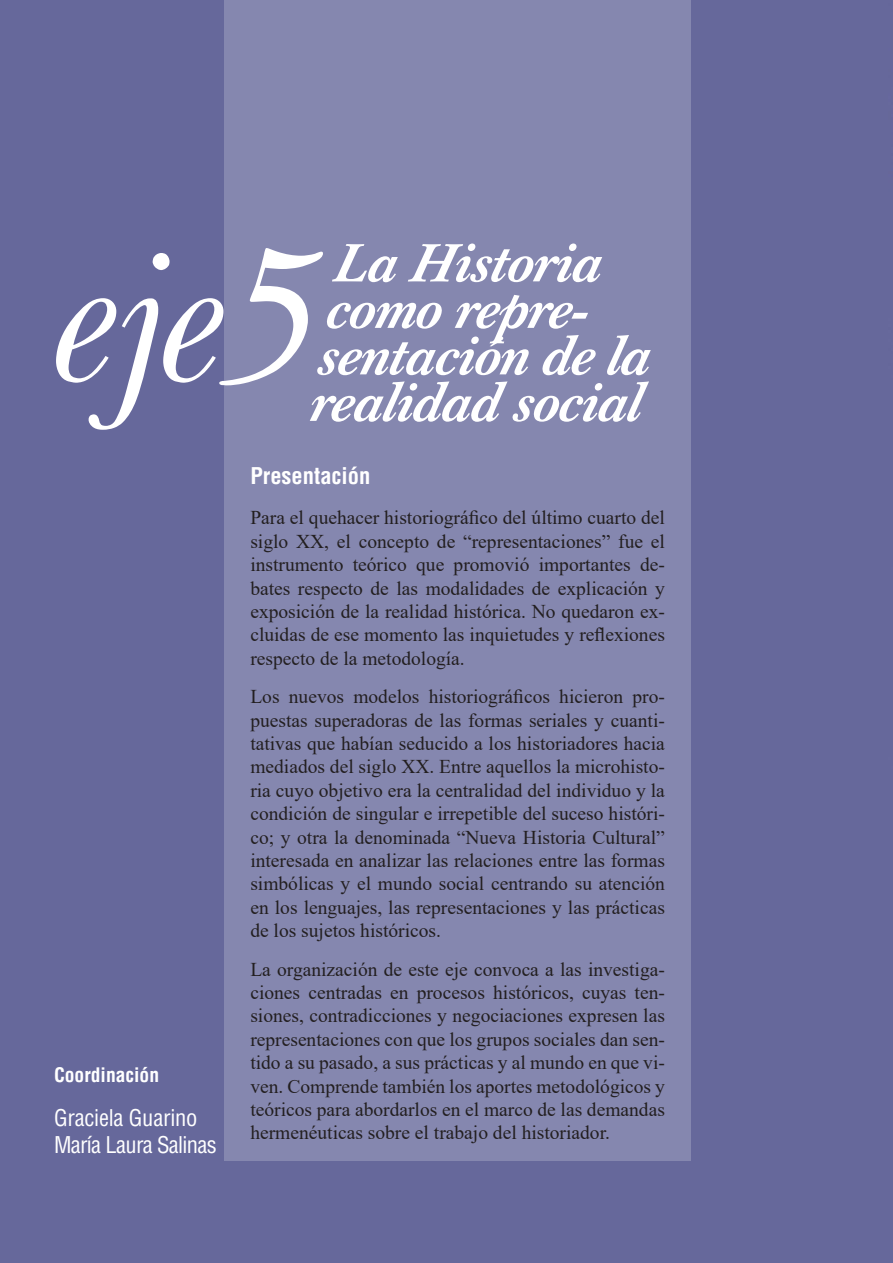
<style>
.page{position:relative;width:893px;height:1263px;background:#66689b}
.page>*{position:absolute;margin:0;border:0;box-sizing:border-box;transform-origin:0 0}
.t1{font:italic 300 225px "Baskerville";color:#fff}
.t2{font:italic 300 208.5px "Baskerville";color:#fff}
.t3{font:italic 700 55.5px/46.5px "Baskerville BT";color:#fff}
.t4{font:condensed 22.5px "Helvetica LT Std";letter-spacing:-.03em;color:#fff}
.t5{font:condensed 22.5px "Helvetica LT Std";letter-spacing:-.01em;color:#fff}
.t6{font:700 condensed 22.5px "Helvetica LT Std";color:#fff}
.t7{font:19.5px/23.4px "Times New Roman";color:#231f20;text-align:justify}
.t8{font:700 condensed 19.5px "Helvetica LT Std";color:#fff}
</style>
<div class="page">
<div style="left:224px;top:0;width:467px;height:1161px;background:#8587af"></div>
<p class="t3" style="left:309px;top:240px;width:355px;text-indent:25px">La Historia comorepre&shy;sentación dela realidad social</p>
<p class="t1" style="left:220px;top:204px;width:106px">5</p>
<p class="t2" style="left:54px;top:215px;width:173px">eje</p>
<p class="t8" style="left:54px;top:1063px;width:107px">Coordinación</p>
<p class="t5" style="left:54px;top:1104px;width:145px">Graciela Guarino</p>
<p class="t4" style="left:54px;top:1131px;width:164px">María Laura Salinas</p>
<p class="t6" style="left:250px;top:462px;width:121px">Presentación</p>
<p class="t7" style="left:250px;top:505px;width:416px">Para el quehacer historiográfico del último cuarto del siglo XX, el concepto de “representaciones” fue el instrumento teórico que promovió importantes de&shy;bates respecto de las modalidades de explicación y exposición de la realidad histórica. No quedaron ex&shy;cluidas de ese momento las inquietudes y reflexiones respecto de la metodología.</p>
<p class="t7" style="left:250px;top:684px;width:416px">Los nuevos modelos historiográficos hicieron pro&shy;puestas superadoras de las formas seriales y cuanti&shy;tativas que habían seducido a los historiadores hacia mediados del siglo XX. Entre aquellos la microhisto&shy;ria cuyo objetivo era la centralidad del individuo y la condición de singular e irrepetible del suceso históri&shy;co; y otra la denominada “Nueva Historia Cultural” interesada en analizar las relaciones entre las formas simbólicas y el mundo social centrando su atención en los lenguajes, las representaciones y las prácticas de los sujetos históricos.</p>
<p class="t7" style="left:250px;top:957px;width:416px">La organización de este eje convoca a las investiga&shy;ciones centradas en procesos históricos, cuyas ten&shy;siones, contradicciones y negociaciones expresen las representaciones con que los grupos sociales dan sen&shy;tido a su pasado, a sus prácticas y al mundo en que vi&shy;ven. Comprende también los aportes metodológicos y teóricos para abordarlos en el marco de las demandas hermenéuticas sobre el trabajo del historiador.</p>
</div>
